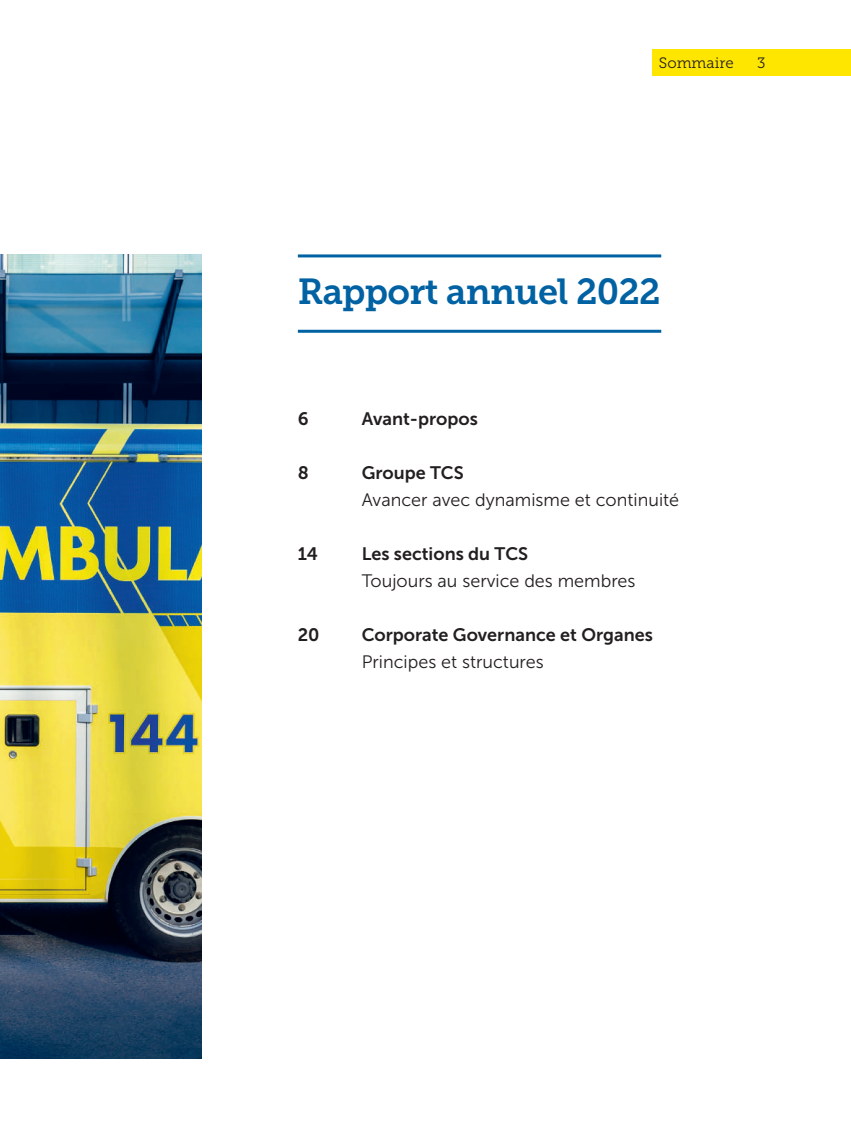
<style>
.page{position:relative;width:851px;height:1147px;background:#fff}
.page>*{position:absolute;margin:0;border:0;box-sizing:border-box;transform-origin:0 0}
.t1{font:36px "Museo Slab 700";letter-spacing:-.02em;color:#0062a3}
.t2{font:18px "Museo Sans 300";color:#231f20}
.t3{font:18px "Museo Sans 700";color:#231f20}
.t4{font:15px "Museo Slab 300";color:#231f20}
</style>
<div class="page">
<div style="left:652px;top:49px;width:198px;height:27px;background:#ffe601"></div>
<img style="left:0;top:254px;width:202px;height:804px">
<hr style="left:298px;top:254px;width:363px;height:3px;background:#0062a3">
<hr style="left:298px;top:330px;width:363px;height:3px;background:#0062a3">
<p class="t4" style="left:658px;top:55px;width:76px">Sommaire</p>
<p class="t4" style="left:757px;top:55px;width:10px">3</p>
<h1 class="t1" style="left:298px;top:271px;width:364px">Rapport annuel 2022</h1>
<p class="t3" style="left:298px;top:409px;width:12px">6</p>
<p class="t3" style="left:361px;top:409px;width:118px">Avant-propos</p>
<p class="t3" style="left:298px;top:463px;width:12px">8</p>
<p class="t3" style="left:361px;top:463px;width:103px">Groupe TCS</p>
<p class="t2" style="left:361px;top:490px;width:319px">Avancer avec dynamisme et continuité</p>
<p class="t3" style="left:298px;top:544px;width:22px">14</p>
<p class="t3" style="left:361px;top:544px;width:168px">Les sections du TCS</p>
<p class="t2" style="left:361px;top:571px;width:275px">Toujours au service des membres</p>
<p class="t3" style="left:298px;top:625px;width:23px">20</p>
<p class="t3" style="left:361px;top:625px;width:292px">Corporate Governance et Organes</p>
<p class="t2" style="left:361px;top:652px;width:183px">Principes et structures</p>
</div>
